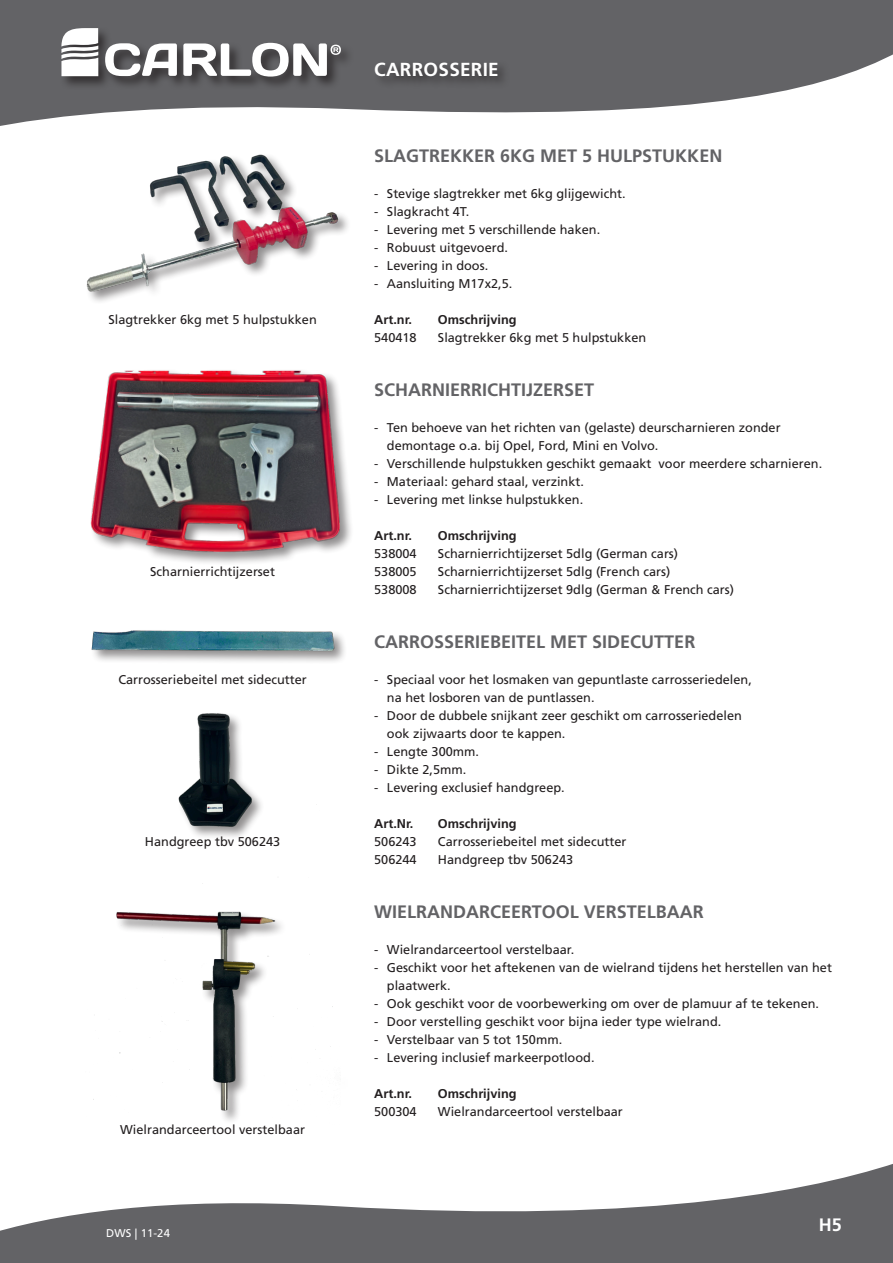
<style>
.page{position:relative;width:893px;height:1263px;background:#fff}
.page>*{position:absolute;margin:0;border:0;box-sizing:border-box;transform-origin:0 0}
.t1{font:700 18.9px "Frutiger LT Std";letter-spacing:.015em;color:#fff}
.t2{font:700 18px "Frutiger LT Std";color:#636366}
.t3{font:700 18px "Frutiger LT Std";color:#fff}
.plat{font:12.75px/18px "Frutiger LT Std";color:#231f20}
.omschrijving{font:12.75px/18px "Frutiger LT Std";color:#231f20}
.art_omschr_plat{font:12.75px "Frutiger LT Std";color:#231f20}
.art_omschr_vet{font:700 12.75px "Frutiger LT Std";color:#231f20}
.t4{font:11.25px "Frutiger LT Std";letter-spacing:.01em;color:#fff}
</style>
<div class="page">
<svg style="left:0;top:1164px;width:893px;height:99px;fill:#636366"></svg>
<svg style="left:0;top:0;width:893px;height:126px;fill:#636366"></svg>
<div style="left:374px;top:60px;width:137px;height:30px;background:#231f20;opacity:.75"></div>
<div style="left:60px;top:26px;width:294px;height:65px;background:#231f20;opacity:.75"></div>
<svg style="left:105px;top:43px;width:72px;height:33px"></svg>
<svg style="left:183px;top:43px;width:158px;height:34px"></svg>
<svg style="left:61px;top:28px;width:37px;height:48px"></svg>
<div style="left:86px;top:153px;width:266px;height:152px;background:#231f20;opacity:.5"></div>
<img style="left:86px;top:153px;width:254px;height:152px">
<div style="left:90px;top:369px;width:264px;height:197px;background:#231f20;opacity:.5"></div>
<img style="left:90px;top:371px;width:250px;height:184px">
<div style="left:90px;top:629px;width:258px;height:36px;background:#231f20;opacity:.5"></div>
<img style="left:90px;top:629px;width:250px;height:36px">
<div style="left:177px;top:712px;width:88px;height:128px;background:#231f20;opacity:.5"></div>
<img style="left:177px;top:712px;width:140px;height:122px">
<img style="left:93px;top:883px;width:240px;height:238px">
<p class="plat" style="left:108px;top:311px;width:210px">Slagtrekker 6kg met 5 hulpstukken</p>
<p class="plat" style="left:150px;top:563px;width:126px">Scharnierrichtijzerset</p>
<p class="plat" style="left:118px;top:671px;width:190px">Carrosseriebeitel met sidecutter</p>
<p class="plat" style="left:145px;top:833px;width:137px">Handgreep tbv 506243</p>
<p class="plat" style="left:120px;top:1121px;width:186px">Wielrandarceertool verstelbaar</p>
<p class="t4" style="left:106px;top:1226px;width:65px">DWS | 11-24</p>
<p class="t1" style="left:374px;top:58px;width:126px">CARROSSERIE</p>
<p class="t2" style="left:374px;top:145px;width:350px">SLAGTREKKER 6KG MET 5 HULPSTUKKEN</p>
<p class="omschrijving" style="left:374px;top:185px;width:253px">- Stevige slagtrekker met 6kg glijgewicht.</p>
<p class="omschrijving" style="left:374px;top:203px;width:97px">- Slagkracht 4T.</p>
<p class="omschrijving" style="left:374px;top:221px;width:228px">- Levering met 5 verschillende haken.</p>
<p class="omschrijving" style="left:374px;top:239px;width:135px">- Robuust uitgevoerd.</p>
<p class="omschrijving" style="left:374px;top:257px;width:116px">- Levering in doos.</p>
<p class="omschrijving" style="left:374px;top:275px;width:140px">- Aansluiting M17x2,5.</p>
<p class="art_omschr_vet" style="left:374px;top:312px;width:39px">Art.nr.</p>
<p class="art_omschr_vet" style="left:438px;top:312px;width:80px">Omschrijving</p>
<p class="art_omschr_plat" style="left:374px;top:330px;width:44px">540418</p>
<p class="art_omschr_plat" style="left:438px;top:330px;width:210px">Slagtrekker 6kg met 5 hulpstukken</p>
<p class="t2" style="left:374px;top:379px;width:222px">SCHARNIERRICHTIJZERSET</p>
<p class="plat" style="left:387px;top:419px;width:395px;text-indent:-13px">- Ten behoeve van het richten van (gelaste) deurscharnieren zonder demontage o.a. bij Opel, Ford, Mini en Volvo.</p>
<p class="plat" style="left:374px;top:455px;width:450px">- Verschillende hulpstukken geschikt gemaakt voor meerdere scharnieren.</p>
<p class="plat" style="left:374px;top:473px;width:211px">- Materiaal: gehard staal, verzinkt.</p>
<p class="plat" style="left:374px;top:491px;width:211px">- Levering met linkse hulpstukken.</p>
<p class="art_omschr_vet" style="left:374px;top:528px;width:39px">Art.nr.</p>
<p class="art_omschr_vet" style="left:438px;top:528px;width:80px">Omschrijving</p>
<p class="art_omschr_plat" style="left:374px;top:546px;width:44px">538004</p>
<p class="art_omschr_plat" style="left:438px;top:546px;width:242px">Scharnierrichtijzerset 5dlg (German cars)</p>
<p class="art_omschr_plat" style="left:374px;top:564px;width:44px">538005</p>
<p class="art_omschr_plat" style="left:438px;top:564px;width:234px">Scharnierrichtijzerset 5dlg (French cars)</p>
<p class="art_omschr_plat" style="left:374px;top:582px;width:44px">538008</p>
<p class="art_omschr_plat" style="left:438px;top:582px;width:298px">Scharnierrichtijzerset 9dlg (German &amp; French cars)</p>
<p class="t2" style="left:374px;top:631px;width:323px">CARROSSERIEBEITEL MET SIDECUTTER</p>
<p class="plat" style="left:387px;top:671px;width:366px;text-indent:-13px">- Speciaal voor het losmaken van gepuntlaste carrosseriedelen, na het losboren van de puntlassen.</p>
<p class="plat" style="left:387px;top:707px;width:356px;text-indent:-13px">- Door de dubbele snijkant zeer geschikt om carrosseriedelen ook zijwaarts door te kappen.</p>
<p class="plat" style="left:374px;top:743px;width:106px">- Lengte 300mm.</p>
<p class="plat" style="left:374px;top:761px;width:94px">- Dikte 2,5mm.</p>
<p class="plat" style="left:374px;top:779px;width:192px">- Levering exclusief handgreep.</p>
<p class="art_omschr_vet" style="left:374px;top:816px;width:41px">Art.Nr.</p>
<p class="art_omschr_vet" style="left:438px;top:816px;width:80px">Omschrijving</p>
<p class="plat" style="left:374px;top:833px;width:44px">506243</p>
<p class="plat" style="left:438px;top:833px;width:190px">Carrosseriebeitel met sidecutter</p>
<p class="plat" style="left:374px;top:851px;width:44px">506244</p>
<p class="plat" style="left:438px;top:851px;width:137px">Handgreep tbv 506243</p>
<p class="t2" style="left:374px;top:901px;width:331px">WIELRANDARCEERTOOL VERSTELBAAR</p>
<p class="omschrijving" style="left:374px;top:941px;width:202px">- Wielrandarceertool verstelbaar.</p>
<p class="omschrijving" style="left:387px;top:959px;width:446px;text-indent:-13px">- Geschikt voor het aftekenen van de wielrand tijdens het herstellen van het plaatwerk.</p>
<p class="omschrijving" style="left:374px;top:995px;width:446px">- Ook geschikt voor de voorbewerking om over de plamuur af te tekenen.</p>
<p class="omschrijving" style="left:374px;top:1013px;width:349px">- Door verstelling geschikt voor bijna ieder type wielrand.</p>
<p class="omschrijving" style="left:374px;top:1031px;width:190px">- Verstelbaar van 5 tot 150mm.</p>
<p class="omschrijving" style="left:374px;top:1049px;width:222px">- Levering inclusief markeerpotlood.</p>
<p class="art_omschr_vet" style="left:374px;top:1086px;width:39px">Art.nr.</p>
<p class="art_omschr_vet" style="left:438px;top:1086px;width:80px">Omschrijving</p>
<p class="art_omschr_plat" style="left:374px;top:1104px;width:44px">500304</p>
<p class="art_omschr_plat" style="left:438px;top:1104px;width:186px">Wielrandarceertool verstelbaar</p>
<p class="t3" style="left:819px;top:1214px;width:25px">H5</p>
</div>
